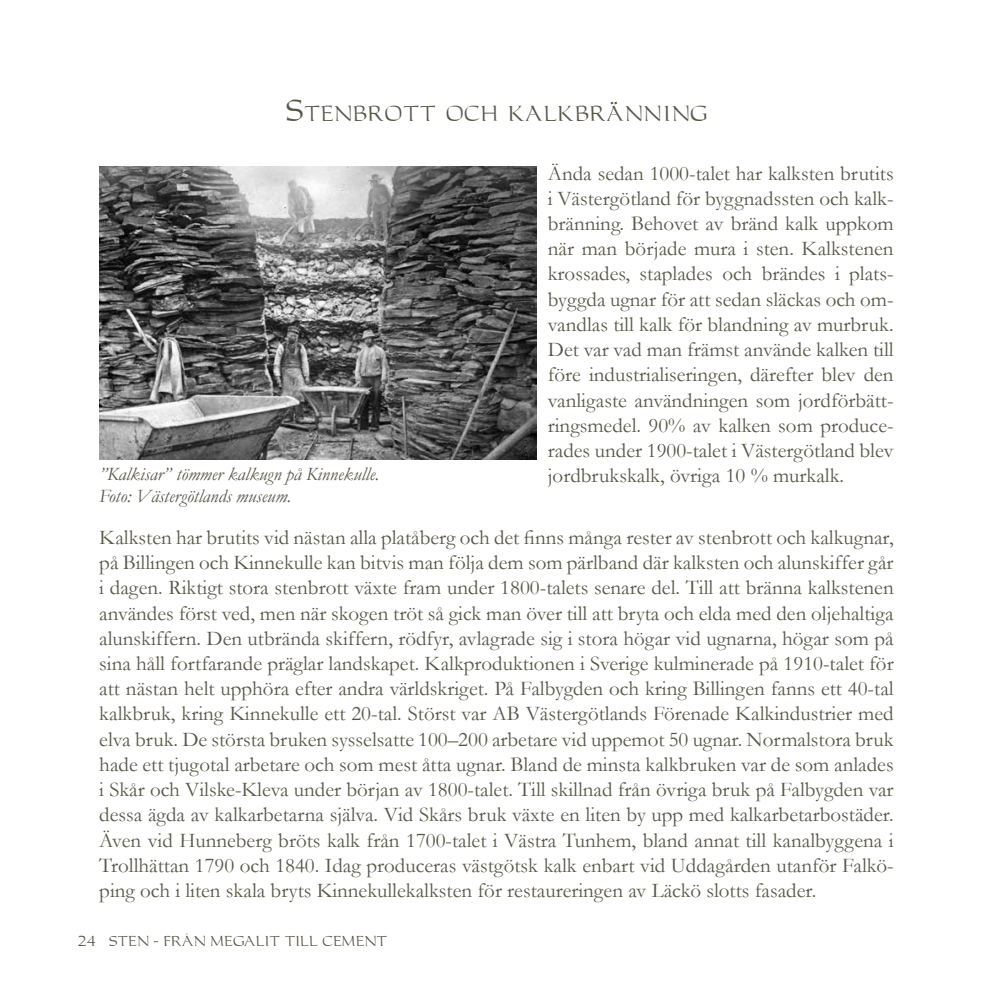
<style>
.page{position:relative;width:993px;height:993px;background:#fff}
.page>*{position:absolute;margin:0;border:0;box-sizing:border-box;transform-origin:0 0}
.t1{font:28px "Capitalis Quadrat";color:#585747}
.t2{font:21px/25.2px "Garamond";color:#585747;text-align:justify}
.t3{font:italic 18.9px/21.3px "Garamond";color:#585747}
.t4{font:13.12px "Capitalis Quadrat";color:#585747}
</style>
<div class="page">
<img style="left:99px;top:166px;width:437px;height:293px">
<h1 class="t1" style="left:286px;top:93px;width:422px">Stenbrott och kalkbränning</h1>
<p class="t3" style="left:99px;top:463px;width:281px">”Kalkisar” tömmer kalkugn på Kinnekulle.<br>Foto: Västergötlands museum.</p>
<p class="t2" style="left:547px;top:160px;width:347px">Ända sedan 1000-talet har kalksten brutits i Västergötland för byggnadssten och kalk&shy;bränning. Behovet av bränd kalk uppkom när man började mura i sten. Kalkstenen krossades, staplades och brändes i plats&shy;byggda ugnar för att sedan släckas och om&shy;vandlas till kalk för blandning av murbruk.<br>Det var vad man främst använde kalken till före industrialiseringen, därefter blev den vanligaste användningen som jordförbätt&shy;ringsmedel. 90% av kalken som produce&shy;rades under 1900-talet i Västergötland blev jordbrukskalk, övriga 10 % murkalk.</p>
<p class="t2" style="left:99px;top:524px;width:795px">Kalksten har brutits vid nästan alla platåberg och det finns många rester av stenbrott och kalkugnar, på Billingen och Kinnekulle kan bitvis man följa dem som pärlband där kalksten och alunskiffer går i dagen. Riktigt stora stenbrott växte fram under 1800-talets senare del. Till att bränna kalkstenen användes först ved, men när skogen tröt så gick man över till att bryta och elda med den oljehaltiga alunskiffern. Den utbrända skiffern, rödfyr, avlagrade sig i stora högar vid ugnarna, högar som på sina håll fortfarande präglar landskapet. Kalkproduktionen i Sverige kulminerade på 1910-talet för att nästan helt upphöra efter andra världskriget. På Falbygden och kring Billingen fanns ett 40-tal kalkbruk, kring Kinnekulle ett 20-tal. Störst var AB Västergötlands Förenade Kalkindustrier med elva bruk. De största bruken sysselsatte 100–200 arbetare vid uppemot 50 ugnar. Normalstora bruk hade ett tjugotal arbetare och som mest åtta ugnar. Bland de minsta kalkbruken var de som anlades i Skår och Vilske-Kleva under början av 1800-talet. Till skillnad från övriga bruk på Falbygden var dessa ägda av kalkarbetarna själva. Vid Skårs bruk växte en liten by upp med kalkarbetarbostäder.<br>Även vid Hunneberg bröts kalk från 1700-talet i Västra Tunhem, bland annat till kanalbyggena i Trollhättan 1790 och 1840. Idag produceras västgötsk kalk enbart vid Uddagården utanför Falkö&shy;ping och i liten skala bryts Kinnekullekalksten för restaureringen av Läckö slotts fasader.</p>
<p class="t4" style="left:78px;top:932px;width:311px">24 STEN - FRÅN MEGALIT TILL CEMENT</p>
</div>
